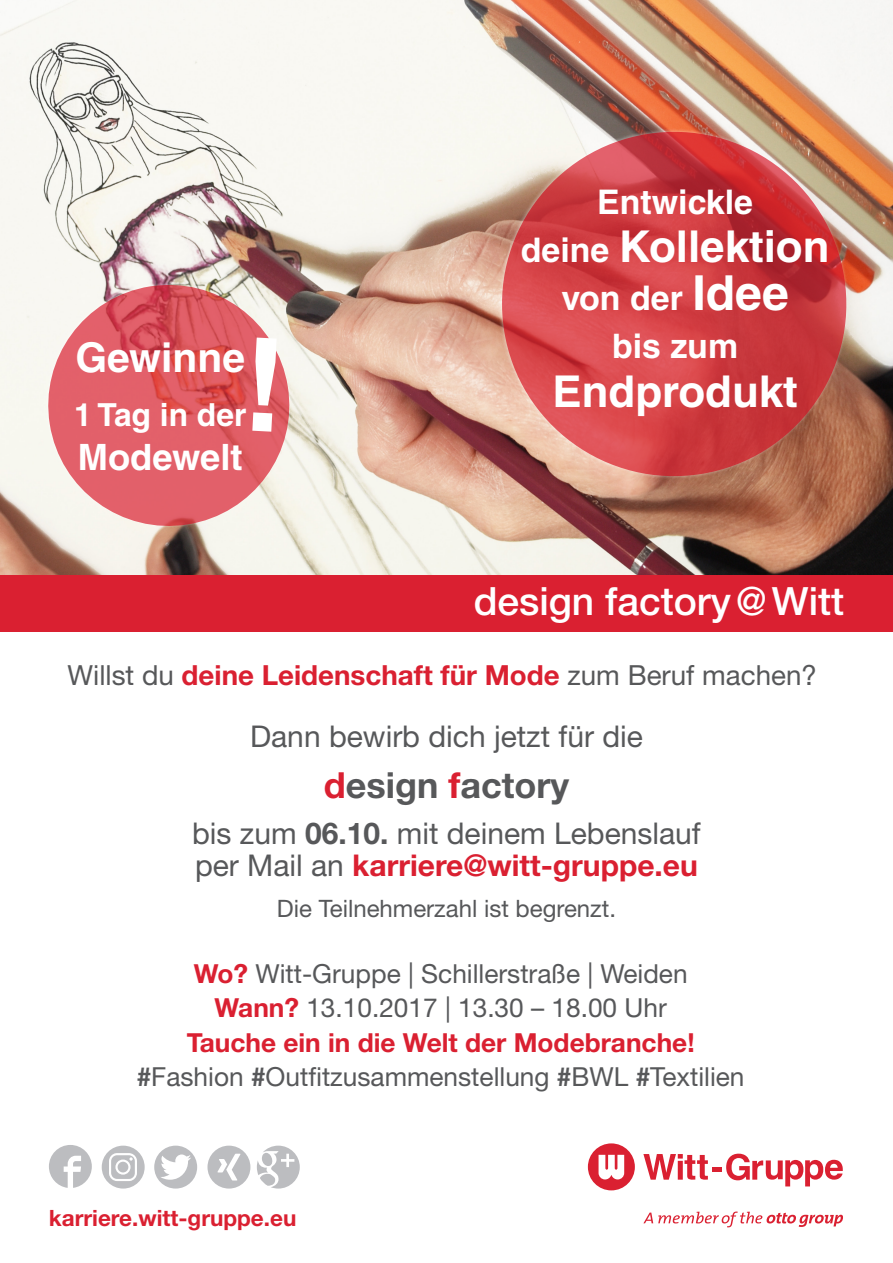
<style>
.page{position:relative;width:893px;height:1263px;background:#fff}
.page>*{position:absolute;margin:0;border:0;box-sizing:border-box;transform-origin:0 0}
.t1{font:700 43.95px "Helvetica LT";color:#fff}
.t2{font:700 43.88px "Helvetica LT";color:#fff}
.t3{font:700 40.88px "Helvetica LT";color:#fff}
.t4{font:500 39px "Helvetica Neue LT";color:#fff}
.t5{font:700 36.3px "Helvetica LT";color:#fff}
.t6{font:700 36px "Helvetica Neue LT";color:#57585a}
.t7{font:700 33.9px "Helvetica LT";color:#fff}
.t8{font:700 33.75px "Helvetica LT";color:#fff}
.t9{font:700 31.8px "Helvetica LT";color:#fff}
.t10{font:30px "Helvetica Neue LT";color:#57585a}
.t11{font:700 30px "Helvetica Neue LT";color:#da2031}
.t12{font:700 27.75px "Helvetica Neue LT";color:#da2031}
.t13{font:26.25px "Helvetica Neue LT";color:#57585a}
.t14{font:700 26.25px "Helvetica Neue LT";color:#da2031}
.t15{font:24px "Helvetica Neue LT";color:#57585a}
.t16{font:700 22.5px "Helvetica Neue LT";color:#da2031}
.s1{font-size:33.9px}
.s2{font-size:48.22px}
.s3{font-weight:400;color:#57585a}
.s4{color:#da2031}
.s5{font-weight:700}
.s6{font-weight:700;color:#da2031}
</style>
<div class="page">
<img style="left:0;top:0;width:893px;height:575px">
<div style="left:712px;top:1167px;width:10px;height:5px;background:#da2031"></div>
<div style="left:588px;top:1143px;width:47px;height:47px;background:#da2031;border-radius:50%"></div>
<svg style="left:598px;top:1155px;width:26px;height:24px"></svg>
<svg style="left:643px;top:1154px;width:65px;height:26px"></svg>
<svg style="left:726px;top:1154px;width:117px;height:32px"></svg>
<svg style="left:643px;top:1211px;width:200px;height:16px"></svg>
<div style="left:0;top:575px;width:893px;height:56px;background:#da2031"></div>
<svg style="left:207px;top:1145px;width:43px;height:43px"></svg>
<svg style="left:49px;top:1145px;width:43px;height:43px"></svg>
<svg style="left:154px;top:1145px;width:43px;height:43px"></svg>
<svg style="left:257px;top:1145px;width:43px;height:43px"></svg>
<div style="left:102px;top:1145px;width:43px;height:43px;background:#bcbdc0;border-radius:50%"></div>
<svg style="left:109px;top:1153px;width:28px;height:28px"></svg>
<svg style="left:28px;top:264px;width:282px;height:283px;fill:#f6f5ed"></svg>
<svg style="left:39px;top:276px;width:259px;height:259px;fill:#e2606a"></svg>
<svg style="left:252px;top:338px;width:25px;height:94px"></svg>
<img style="left:473px;top:102px;width:403px;height:404px">
<svg style="left:489px;top:119px;width:370px;height:370px;background:#cc5b57"></svg>
<p class="t3" style="left:75px;top:332px;width:171px">Gewinne</p>
<p class="t9" style="left:74px;top:396px;width:174px">1 Tag in der</p>
<p class="t5" style="left:78px;top:435px;width:166px">Modewelt</p>
<p class="t7" style="left:597px;top:181px;width:157px">Entwickle</p>
<p class="t1" style="left:521px;top:220px;width:310px"><span class="s1">deine</span> Kollektion</p>
<p class="t7" style="left:561px;top:277px;width:229px">von der <span class="s2">Idee</span></p>
<p class="t8" style="left:612px;top:326px;width:128px">bis <span class="s1">zum</span></p>
<p class="t2" style="left:552px;top:364px;width:247px">Endprodukt</p>
<p class="t4" style="left:474px;top:578px;width:372px">design factory@Witt</p>
<p class="t12" style="left:68px;top:658px;width:751px"><span class="s3">Willst du</span> deine Leidenschaft für Mode <span class="s3">zum Beruf machen?</span></p>
<p class="t10" style="left:250px;top:718px;width:394px">Dann bewirb dich jetzt für die</p>
<p class="t6" style="left:324px;top:763px;width:247px"><span class="s4">d</span>esign <span class="s4">f</span>actory</p>
<p class="t10" style="left:192px;top:815px;width:510px">bis zum <span class="s5">06.10.</span> mit deinem Lebenslauf</p>
<p class="t11" style="left:195px;top:847px;width:504px"><span class="s3">per Mail an</span> karriere@witt-gruppe.eu</p>
<p class="t15" style="left:277px;top:894px;width:341px">Die Teilnehmerzahl ist begrenzt.</p>
<p class="t13" style="left:194px;top:958px;width:495px"><span class="s6">Wo?</span> Witt-Gruppe | Schillerstraße | Weiden</p>
<p class="t13" style="left:214px;top:992px;width:454px"><span class="s6">Wann?</span> 13.10.2017 | 13.30 – 18.00 Uhr</p>
<p class="t14" style="left:187px;top:1026px;width:509px">Tauche ein in die Welt der Modebranche!</p>
<p class="t13" style="left:137px;top:1061px;width:609px"><span class="s5">#</span>Fashion <span class="s5">#</span>Outfitzusammenstellung <span class="s5">#</span>BWL <span class="s5">#</span>Textilien</p>
<p class="t16" style="left:49px;top:1204px;width:249px">karriere.witt-gruppe.eu</p>
</div>
